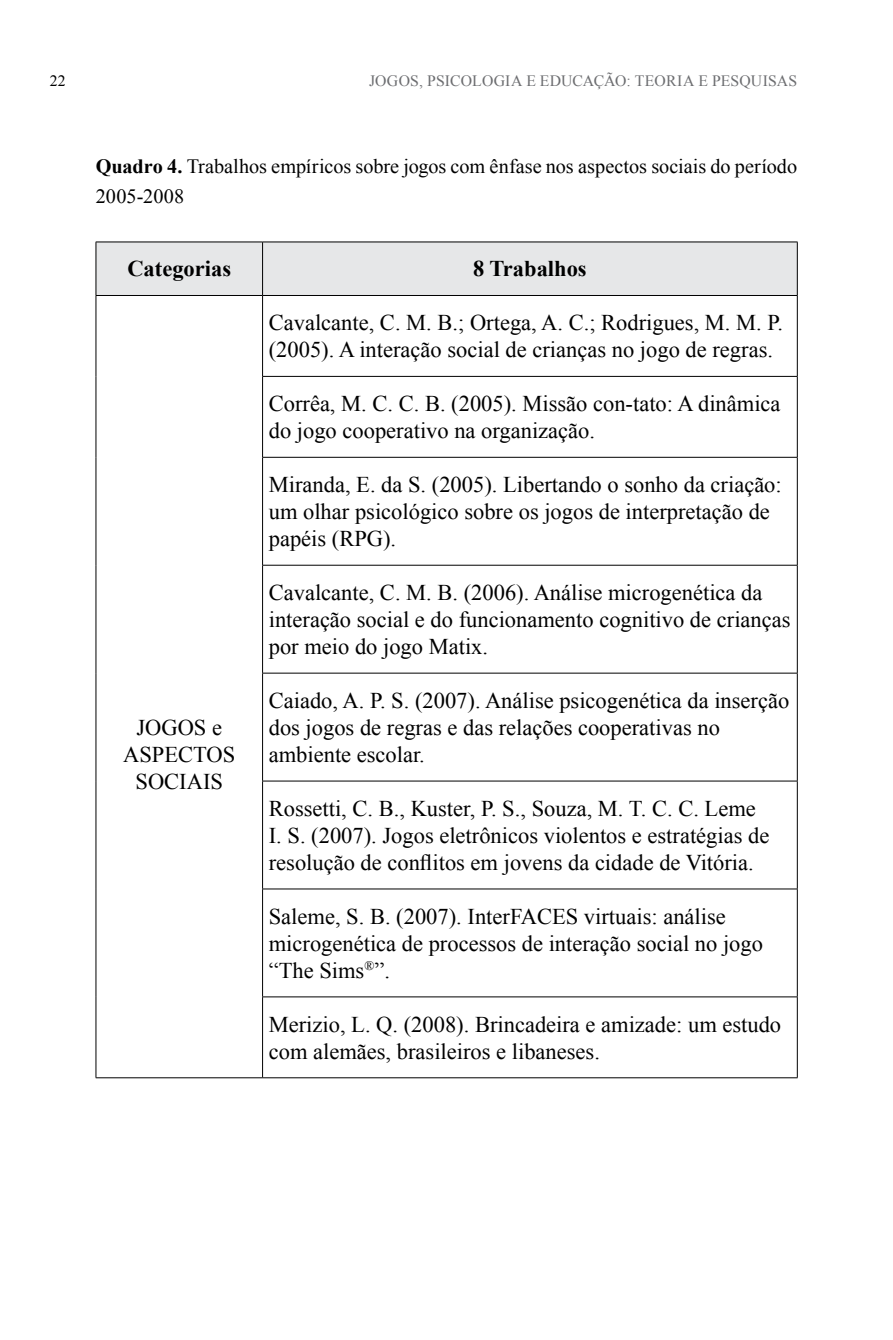
<style>
.page{position:relative;width:893px;height:1340px;background:#fff}
.page>*{position:absolute;margin:0;border:0;box-sizing:border-box;transform-origin:0 0}
.t1{font:22.5px/27px "Times New Roman";color:#000}
.t2{font:700 22.5px "Times New Roman";color:#000}
.t3{font:20.25px/29.7px "Times New Roman";color:#000}
.t4{font:15.75px "Times New Roman";letter-spacing:.01em;color:#6d6e71}
.t5{font:15.75px "Times New Roman";color:#000}
.s1{font-weight:700}
</style>
<div class="page">
<div style="left:97px;top:242px;width:700px;height:53px;background:#e6e7e8"></div>
<hr style="left:96px;top:241px;width:167px;height:1px;background:#000">
<hr style="left:96px;top:242px;width:1px;height:53px;background:#000">
<hr style="left:263px;top:241px;width:535px;height:1px;background:#000">
<hr style="left:262px;top:242px;width:1px;height:53px;background:#000">
<hr style="left:797px;top:242px;width:1px;height:53px;background:#000">
<hr style="left:96px;top:295px;width:167px;height:1px;background:#000">
<hr style="left:96px;top:296px;width:1px;height:80px;background:#000">
<hr style="left:96px;top:376px;width:1px;height:81px;background:#000">
<hr style="left:96px;top:457px;width:1px;height:108px;background:#000">
<hr style="left:96px;top:565px;width:1px;height:108px;background:#000">
<hr style="left:96px;top:673px;width:1px;height:108px;background:#000">
<hr style="left:96px;top:781px;width:1px;height:108px;background:#000">
<hr style="left:96px;top:889px;width:1px;height:107px;background:#000">
<hr style="left:96px;top:996px;width:1px;height:81px;background:#000">
<hr style="left:96px;top:1077px;width:167px;height:1px;background:#000">
<hr style="left:263px;top:295px;width:535px;height:1px;background:#000">
<hr style="left:262px;top:296px;width:1px;height:80px;background:#000">
<hr style="left:797px;top:296px;width:1px;height:80px;background:#000">
<hr style="left:262px;top:376px;width:536px;height:1px;background:#000">
<hr style="left:262px;top:377px;width:1px;height:80px;background:#000">
<hr style="left:797px;top:377px;width:1px;height:80px;background:#000">
<hr style="left:262px;top:457px;width:536px;height:1px;background:#000">
<hr style="left:262px;top:457px;width:1px;height:108px;background:#000">
<hr style="left:797px;top:457px;width:1px;height:108px;background:#000">
<hr style="left:262px;top:565px;width:536px;height:1px;background:#000">
<hr style="left:262px;top:565px;width:1px;height:108px;background:#000">
<hr style="left:797px;top:565px;width:1px;height:108px;background:#000">
<hr style="left:262px;top:672px;width:536px;height:1px;background:#000">
<hr style="left:262px;top:673px;width:1px;height:107px;background:#000">
<hr style="left:797px;top:673px;width:1px;height:107px;background:#000">
<hr style="left:262px;top:780px;width:536px;height:1px;background:#000">
<hr style="left:262px;top:781px;width:1px;height:107px;background:#000">
<hr style="left:797px;top:781px;width:1px;height:107px;background:#000">
<hr style="left:262px;top:888px;width:536px;height:1px;background:#000">
<hr style="left:262px;top:889px;width:1px;height:107px;background:#000">
<hr style="left:797px;top:889px;width:1px;height:107px;background:#000">
<hr style="left:262px;top:996px;width:536px;height:1px;background:#000">
<hr style="left:262px;top:997px;width:1px;height:80px;background:#000">
<hr style="left:797px;top:997px;width:1px;height:80px;background:#000">
<hr style="left:263px;top:1077px;width:535px;height:1px;background:#000">
<p class="t5" style="left:50px;top:71px;width:17px">22</p>
<p class="t4" style="left:369px;top:71px;width:430px">JOGOS, PSICOLOGIA E EDUCAÇÃO: TEORIA E PESQUISAS</p>
<p class="t3" style="left:96px;top:151px;width:703px"><span class="s1">Quadro 4.</span> Trabalhos empíricos sobre jogos com ênfase nos aspectos sociais do período<br>2005-2008</p>
<p class="t2" style="left:127px;top:253px;width:105px">Categorias</p>
<p class="t2" style="left:473px;top:253px;width:115px">8 Trabalhos</p>
<p class="t1" style="left:123px;top:713px;width:114px;text-align:center">JOGOS e<br>ASPECTOS<br>SOCIAIS</p>
<p class="t1" style="left:269px;top:309px;width:516px">Cavalcante, C. M. B.; Ortega, A. C.; Rodrigues, M. M. P. (2005). A interação social de crianças no jogo de regras.</p>
<p class="t1" style="left:269px;top:390px;width:513px">Corrêa, M. C. C. B. (2005). Missão con-tato: A dinâmica do jogo cooperativo na organização.</p>
<p class="t1" style="left:269px;top:470px;width:515px">Miranda, E. da S. (2005). Libertando o sonho da criação: um olhar psicológico sobre os jogos de interpretação de papéis (RPG).</p>
<p class="t1" style="left:269px;top:578px;width:523px">Cavalcante, C. M. B. (2006). Análise microgenética da interação social e do funcionamento cognitivo de crianças por meio do jogo Matix.</p>
<p class="t1" style="left:269px;top:686px;width:522px">Caiado, A. P. S. (2007). Análise psicogenética da inserção dos jogos de regras e das relações cooperativas no ambiente escolar.</p>
<p class="t1" style="left:269px;top:794px;width:502px">Rossetti, C. B., Kuster, P. S., Souza, M. T. C. C. Leme<br>I. S. (2007). Jogos eletrônicos violentos e estratégias de resolução de conflitos em jovens da cidade de Vitória.</p>
<p class="t1" style="left:269px;top:902px;width:496px">Saleme, S. B. (2007). InterFACES virtuais: análise microgenética de processos de interação social no jogo “The Sims<sup>®</sup>”.</p>
<p class="t1" style="left:269px;top:1010px;width:514px">Merizio, L. Q. (2008). Brincadeira e amizade: um estudo com alemães, brasileiros e libaneses.</p>
</div>
